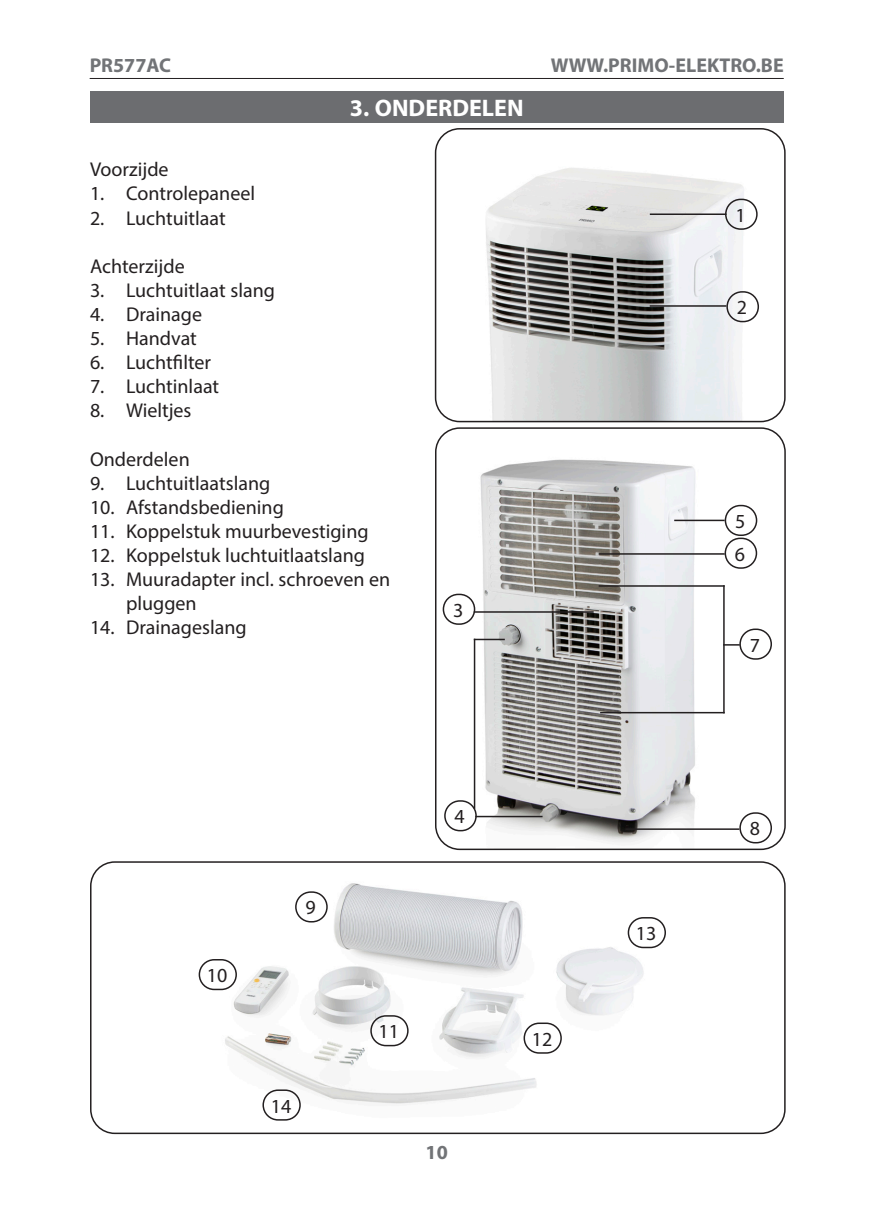
<style>
.page{position:relative;width:874px;height:1225px;background:#fff}
.page>*{position:absolute;margin:0;border:0;box-sizing:border-box;transform-origin:0 0}
.titel{font:700 24px "Myriad Pro";color:#fff}
.titel-2{font:20px/24px "Myriad Pro";color:#231f20}
.t1{font:700 20px "Myriad Pro";color:#727477}
</style>
<div class="page">
<hr style="left:90px;top:78px;width:693px;height:1px;background:#231f20">
<div style="left:90px;top:91px;width:693px;height:31px;background:#6c6d70"></div>
<img style="left:437px;top:131px;width:322px;height:290px">
<div style="left:434px;top:128px;width:351px;height:294px;border:2px solid #231f20;border-radius:24px"></div>
<div style="left:724px;top:199px;width:33px;height:31px;border:2px solid #231f20;border-radius:15px"></div>
<hr style="left:649px;top:213px;width:77px;height:2px;background:#231f20">
<hr style="left:649px;top:305px;width:77px;height:2px;background:#231f20">
<div style="left:726px;top:291px;width:32px;height:31px;border:2px solid #231f20;border-radius:15px"></div>
<img style="left:463px;top:459px;width:251px;height:384px">
<div style="left:435px;top:427px;width:350px;height:423px;border:2px solid #231f20;border-radius:24px"></div>
<div style="left:724px;top:537px;width:32px;height:32px;border:2px solid #231f20;border-radius:15px"></div>
<hr style="left:598px;top:553px;width:126px;height:2px;background:#231f20">
<svg style="left:724px;top:644px;width:15px;height:1px"></svg>
<div style="left:739px;top:628px;width:32px;height:31px;border:2px solid #231f20;border-radius:15px"></div>
<hr style="left:674px;top:519px;width:50px;height:2px;background:#231f20">
<div style="left:724px;top:505px;width:33px;height:31px;border:2px solid #231f20;border-radius:15px"></div>
<hr style="left:598px;top:585px;width:126px;height:2px;background:#231f20">
<hr style="left:600px;top:712px;width:124px;height:1px;background:#231f20">
<hr style="left:722px;top:585px;width:2px;height:128px;background:#231f20">
<hr style="left:473px;top:611px;width:120px;height:2px;background:#231f20">
<div style="left:442px;top:593px;width:33px;height:32px;border:2px solid #231f20;border-radius:15px"></div>
<hr style="left:473px;top:639px;width:31px;height:1px;background:#231f20">
<div style="left:444px;top:800px;width:32px;height:31px;border:2px solid #231f20;border-radius:15px"></div>
<hr style="left:475px;top:816px;width:67px;height:1px;background:#231f20">
<hr style="left:473px;top:639px;width:2px;height:170px;background:#231f20">
<hr style="left:625px;top:828px;width:114px;height:2px;background:#231f20">
<div style="left:739px;top:812px;width:32px;height:31px;border:2px solid #231f20;border-radius:15px"></div>
<img style="left:214px;top:883px;width:444px;height:238px">
<div style="left:90px;top:861px;width:695px;height:273px;border:2px solid #231f20;border-radius:24px"></div>
<div style="left:295px;top:891px;width:32px;height:31px;border:2px solid #231f20;border-radius:15px"></div>
<div style="left:198px;top:959px;width:39px;height:31px;border:2px solid #231f20;border-radius:15px"></div>
<div style="left:370px;top:1015px;width:38px;height:31px;border:2px solid #231f20;border-radius:15px"></div>
<div style="left:523px;top:1022px;width:38px;height:31px;border:2px solid #231f20;border-radius:15px"></div>
<div style="left:627px;top:917px;width:38px;height:31px;border:2px solid #231f20;border-radius:15px"></div>
<div style="left:262px;top:1089px;width:38px;height:31px;border:2px solid #231f20;border-radius:15px"></div>
<p class="t1" style="left:90px;top:52px;width:83px">PR577AC</p>
<p class="titel" style="left:350px;top:92px;width:175px">3. ONDERDELEN</p>
<p class="titel-2" style="left:90px;top:157px;width:80px">Voorzijde</p>
<p class="titel-2" style="left:90px;top:181px;width:166px">1. Controlepaneel</p>
<p class="titel-2" style="left:90px;top:205px;width:137px">2. Luchtuitlaat</p>
<p class="titel-2" style="left:90px;top:254px;width:96px">Achterzijde</p>
<p class="titel-2" style="left:90px;top:278px;width:186px">3. Luchtuitlaat slang</p>
<p class="titel-2" style="left:90px;top:302px;width:114px">4. Drainage</p>
<p class="titel-2" style="left:90px;top:326px;width:108px">5. Handvat</p>
<p class="titel-2" style="left:90px;top:350px;width:122px">6. Luchtfilter</p>
<p class="titel-2" style="left:90px;top:374px;width:131px">7. Luchtinlaat</p>
<p class="titel-2" style="left:90px;top:398px;width:103px">8. Wieltjes</p>
<p class="titel-2" style="left:90px;top:446px;width:101px">Onderdelen</p>
<p class="titel-2" style="left:90px;top:471px;width:182px">9. Luchtuitlaatslang</p>
<p class="titel-2" style="left:90px;top:495px;width:195px">10. Afstandsbediening</p>
<p class="titel-2" style="left:90px;top:519px;width:280px">11. Koppelstuk muurbevestiging</p>
<p class="titel-2" style="left:90px;top:543px;width:276px">12. Koppelstuk luchtuitlaatslang</p>
<p class="titel-2" style="left:126px;top:567px;width:265px;text-indent:-36px">13. Muuradapter incl. schroeven en pluggen</p>
<p class="titel-2" style="left:90px;top:615px;width:158px">14. Drainageslang</p>
<p class="titel-2" style="left:453px;top:598px;width:12px">3</p>
<p class="t1" style="left:550px;top:52px;width:234px">WWW.PRIMO-ELEKTRO.BE</p>
<p class="titel-2" style="left:735px;top:203px;width:12px">1</p>
<p class="titel-2" style="left:736px;top:295px;width:12px">2</p>
<p class="titel-2" style="left:734px;top:509px;width:12px">5</p>
<p class="titel-2" style="left:734px;top:541px;width:12px">6</p>
<p class="titel-2" style="left:749px;top:632px;width:12px">7</p>
<p class="titel-2" style="left:207px;top:963px;width:22px">10</p>
<p class="titel-2" style="left:305px;top:895px;width:12px">9</p>
<p class="titel-2" style="left:270px;top:1093px;width:22px">14</p>
<p class="titel-2" style="left:454px;top:804px;width:12px">4</p>
<p class="titel-2" style="left:378px;top:1019px;width:22px">11</p>
<p class="t1" style="left:425px;top:1139px;width:24px">10</p>
<p class="titel-2" style="left:531px;top:1026px;width:22px">12</p>
<p class="titel-2" style="left:635px;top:921px;width:22px">13</p>
<p class="titel-2" style="left:749px;top:816px;width:12px">8</p>
</div>
